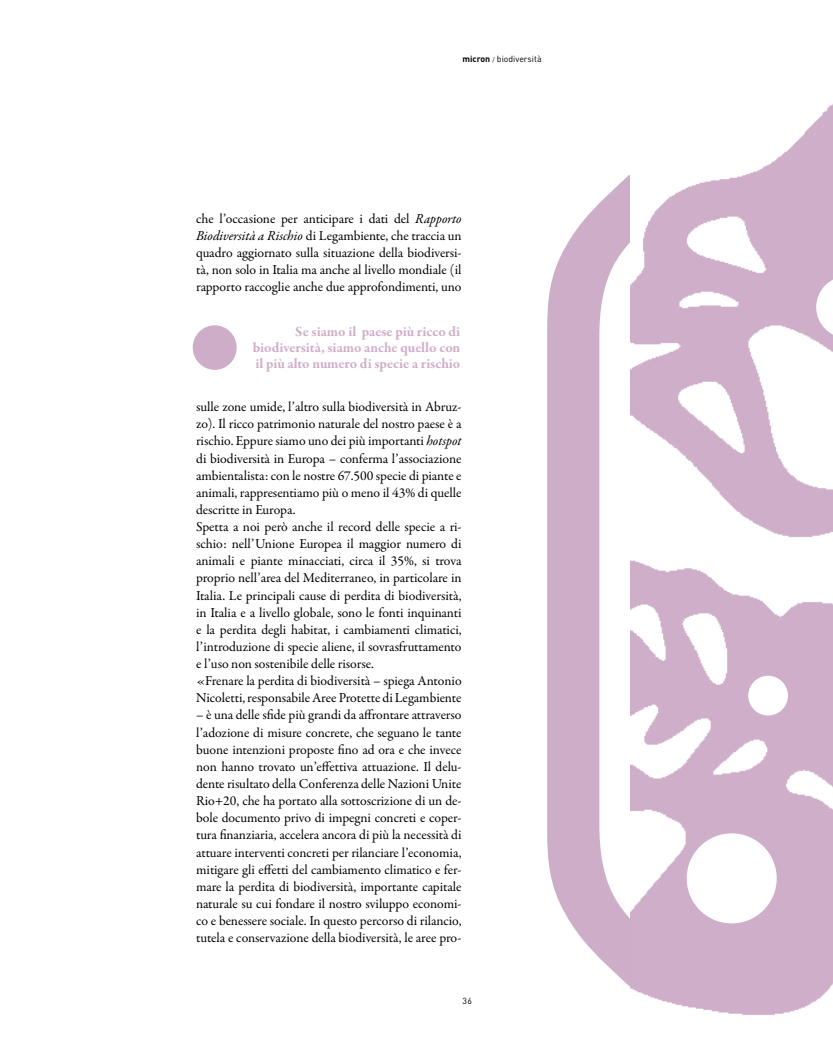
<style>
.page{position:relative;width:833px;height:1053px;background:#fff}
.page>*{position:absolute;margin:0;border:0;box-sizing:border-box;transform-origin:0 0}
.t1{font:700 14.38px/16.2px "Garamond Premr Pro";color:#ceadc8;text-align:justify}
.t2{font:13.75px/17.1px "Garamond Premr Pro";letter-spacing:-.005em;color:#000;text-align:justify}
.t3{font:8.75px "DIN";color:#000}
.s1{font-weight:700}
.s2{font-size:6.25px}
.s3{font-style:italic}
</style>
<div class="page">
<div style="left:193px;top:325px;width:44px;height:45px;background:#ceadc8;border-radius:50%"></div>
<svg style="left:547px;top:175px;width:83px;height:811px;fill:#ceadc8"></svg>
<img style="left:630px;top:104px;width:203px;height:911px">
<svg style="left:816px;top:276px;width:17px;height:62px"></svg>
<div style="left:686px;top:833px;width:90px;height:90px;background:#fff;border-radius:50%"></div>
<div style="left:748px;top:675px;width:40px;height:40px;background:#fff;border-radius:50%"></div>
<p class="t3" style="left:462px;top:54px;width:81px"><span class="s1">micron</span> <span class="s2">/</span> biodiversità</p>
<p class="t2" style="left:196px;top:210px;width:267px">che l’occasione per anticipare i dati del <span class="s3">Rapporto Biodiversità a Rischio</span> di Legambiente, che traccia un quadro aggiornato sulla situazione della biodiversi&shy;tà, non solo in Italia ma anche al livello mondiale (il rapporto raccoglie anche due approfondimenti, uno</p>
<p class="t1" style="left:253px;top:323px;width:209px;text-indent:43px">Se siamo il paese più ricco di biodiversità, siamo anche quello con il più alto numero di specie a rischio</p>
<p class="t2" style="left:196px;top:398px;width:267px;text-align:left">sulle zone umide, l’altro sulla biodiversità in Abruz&shy;zo). Il ricco patrimonio naturale del nostro paese è a rischio. Eppure siamo uno dei più importanti <span class="s3">hotspot </span>di biodiversità in Europa – conferma l’associazione ambientalista: con le nostre 67.500 specie di piante e animali, rappresentiamo più o meno il 43% di quelle descritte in Europa.<br>Spetta a noi però anche il record delle specie a ri&shy;schio: nell’Unione Europea il maggior numero di animali e piante minacciati, circa il 35%, si trova proprio nell’area del Mediterraneo, in particolare in Italia. Le principali cause di perdita di biodiversità, in Italia e a livello globale, sono le fonti inquinanti e la perdita degli habitat, i cambiamenti climatici, l’introduzione di specie aliene, il sovrasfruttamento e l’uso non sostenibile delle risorse.<br>«Frenare la perdita di biodiversità – spiega Antonio Nicoletti, responsabile Aree Protette di Legambiente</p>
<p class="t2" style="left:196px;top:706px;width:267px">– è una delle sfide più grandi da affrontare attraverso l’adozione di misure concrete, che seguano le tante buone intenzioni proposte fino ad ora e che invece non hanno trovato un’effettiva attuazione. Il delu&shy;dente risultato della Conferenza delle Nazioni Unite Rio+20, che ha portato alla sottoscrizione di un de&shy;bole documento privo di impegni concreti e coper&shy;tura finanziaria, accelera ancora di più la necessità di attuare interventi concreti per rilanciare l’economia, mitigare gli effetti del cambiamento climatico e fer&shy;mare la perdita di biodiversità, importante capitale naturale su cui fondare il nostro sviluppo economi&shy;co e benessere sociale. In questo percorso di rilancio, tutela e conservazione della biodiversità, le aree pro-</p>
<p class="t3" style="left:462px;top:995px;width:11px">36</p>
</div>
